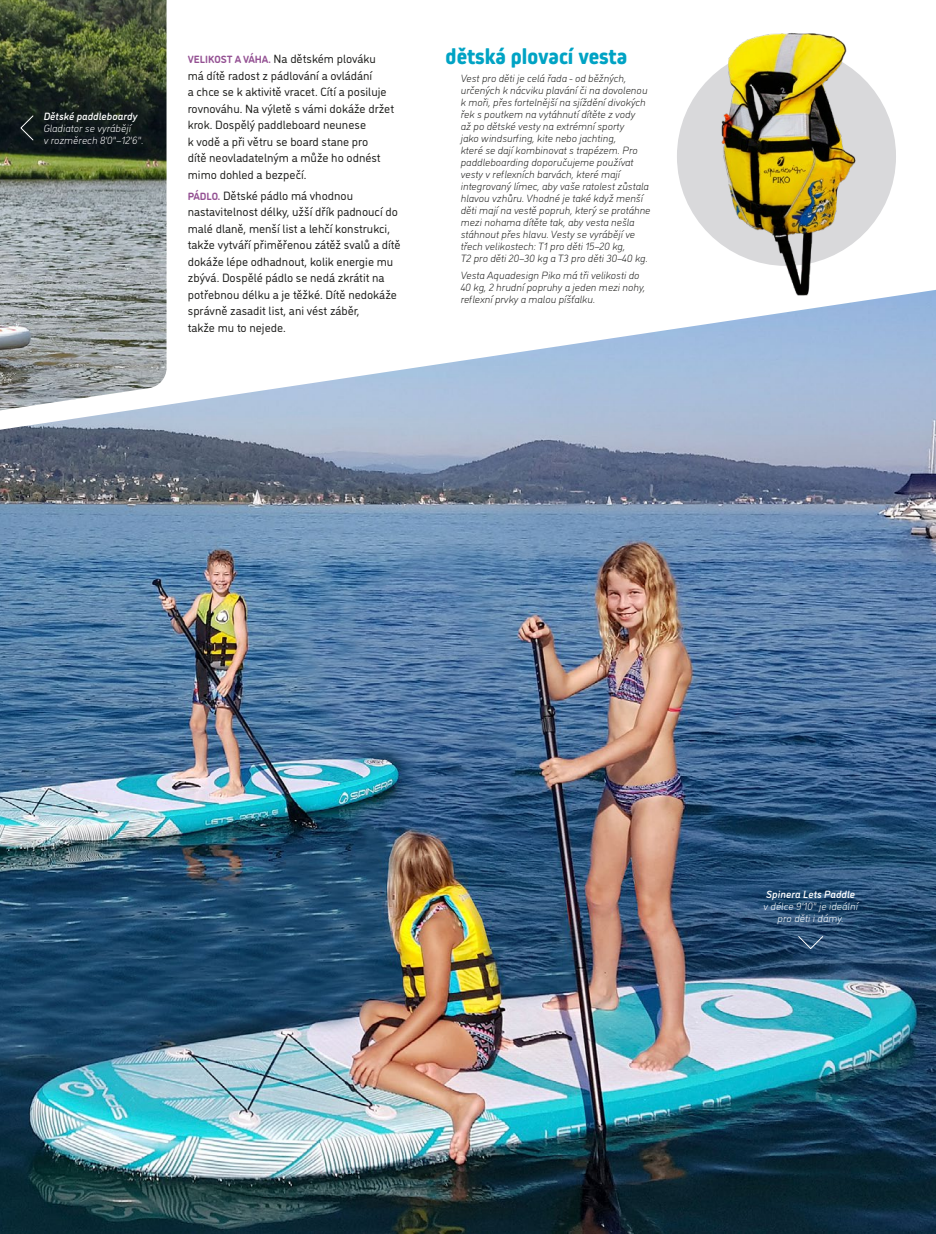
<style>
.page{position:relative;width:936px;height:1234px;background:#fff}
.page>*{position:absolute;margin:0;border:0;box-sizing:border-box;transform-origin:0 0}
.t1{font:800 22.5px "Kiro";color:#00a3c4}
.t2{font:12px/16.5px "DI Nosaur";color:#1d1d1b}
.t3{font:italic 300 10.5px/12px "DI Nosaur";color:#1d1d1b}
.t4{font:italic 300 10.5px/12px "DI Nosaur";color:#fff}
.t5{font:italic 500 10.5px "DI Nosaur";color:#fff}
.s1{font-weight:700;font-size:10.5px;color:#945193}
</style>
<div class="page">
<img style="left:0;top:290px;width:935px;height:943px">
<img style="left:0;top:0;width:166px;height:410px">
<div style="left:677px;top:47px;width:218px;height:219px;background:#d9d9db;border-radius:50%"></div>
<img style="left:716px;top:33px;width:144px;height:262px">
<svg style="left:20px;top:115px;width:14px;height:26px"></svg>
<svg style="left:797px;top:935px;width:26px;height:14px"></svg>
<p class="t5" style="left:44px;top:108px;width:95px">Dětské paddleboardy</p>
<p class="t4" style="left:44px;top:121px;width:101px">Gladiator se vyrábějí<br>v rozměrech 8'0"–12'6''.</p>
<p class="t2" style="left:188px;top:50px;width:189px"><span class="s1">VELIKOST A VÁHA.</span> Na dětském plováku</p>
<h1 class="t1" style="left:445px;top:43px;width:183px">dětská plovací vesta</h1>
<p class="t2" style="left:188px;top:67px;width:208px">má dítě radost z pádlování a ovládání<br>a chce se k aktivitě vracet. Cítí a posiluje rovnováhu. Na výletě s vámi dokáže držet krok. Dospělý paddleboard neunese<br>k vodě a při větru se board stane pro<br>dítě neovladatelným a může ho odnést mimo dohled a bezpečí.</p>
<p class="t2" style="left:188px;top:186px;width:214px"><span class="s1">PÁDLO.</span> Dětské pádlo má vhodnou nastavitelnost délky, užší dřík padnoucí do malé dlaně, menší list a lehčí konstrukci, takže vytváří přiměřenou zátěž svalů a dítě dokáže lépe odhadnout, kolik energie mu zbývá. Dospělé pádlo se nedá zkrátit na potřebnou délku a je těžké. Dítě nedokáže správně zasadit list, ani vést záběr,<br>takže mu to nejede.</p>
<p class="t3" style="left:460px;top:72px;width:191px">Vest pro děti je celá řada - od běžných, určených k nácviku plavání či na dovolenou k moři, přes fortelnější na sjíždění divokých řek s poutkem na vytáhnutí dítěte z vody<br>až po dětské vesty na extrémní sporty<br>jako windsurfing, kite nebo jachting,<br>které se dají kombinovat s trapézem. Pro paddleboarding doporučujeme používat vesty v reflexních barvách, které mají integrovaný límec, aby vaše ratolest zůstala hlavou vzhůru. Vhodné je také když menší děti mají na vestě popruh, který se protáhne mezi nohama dítěte tak, aby vesta nešla stáhnout přes hlavu. Vesty se vyrábějí ve třech velikostech: T1 pro děti 15–20 kg,<br>T2 pro děti 20–30 kg a T3 pro děti 30–40 kg.</p>
<p class="t3" style="left:460px;top:268px;width:186px">Vesta Aquadesign Piko má tři velikosti do<br>40 kg, 2 hrudní popruhy a jeden mezi nohy, reflexní prvky a malou píšťalku.</p>
<p class="t5" style="left:766px;top:886px;width:90px">Spinera Lets Paddle</p>
<p class="t4" style="left:763px;top:899px;width:96px;text-align:center">v délce 9'10" je ideální pro děti i dámy.</p>
</div>
